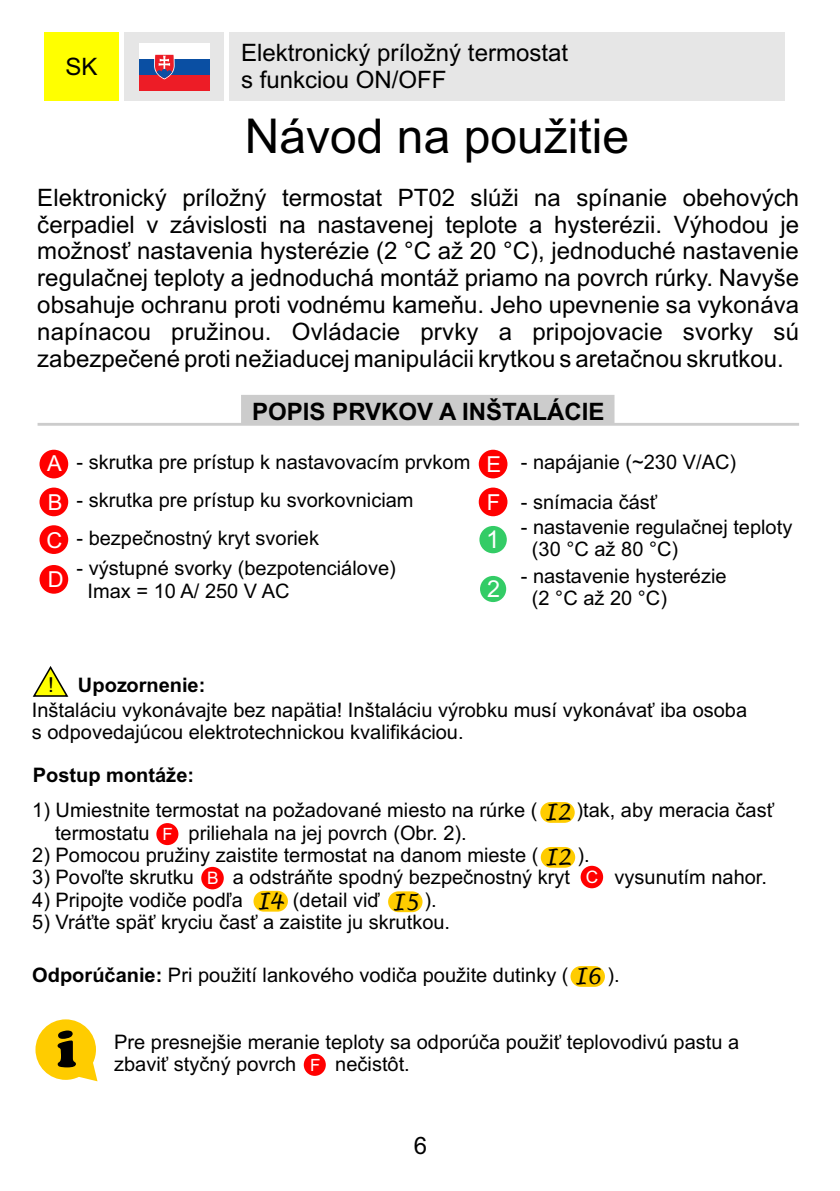
<style>
.page{position:relative;width:840px;height:1191px;background:#fff}
.page>*{position:absolute;margin:0;border:0;box-sizing:border-box;transform-origin:0 0}
.t1{font:900 54.6px "Cooper";color:#000}
.t2{font:48px "Arial";color:#000}
.t3{font:24.4px "Arial";color:#fff}
.t4{font:24px/26.8px "Arial";color:#000}
.t5{font:700 24px "Arial";color:#000}
.t6{font:23.4px "Arial";color:#fff}
.t7{font:22px/38px "Arial";color:#fff;text-align:justify}
.t8{font:italic 21.8px/45px "Lucida Handwriting";color:#000}
.t9{font:20.6px "Arial";color:#000}
.t10{font:20px/22.4px "Arial";color:#000}
.t11{font:700 20px "Arial";color:#000}
.t12{font:17.2px "Arial";color:#fff}
.t13{font:16.8px "Arial";color:#fff}
.s1{font-weight:700}
</style>
<div class="page">
<div style="left:44px;top:32px;width:75px;height:69px;background:#ff0"></div>
<div style="left:125px;top:32px;width:99px;height:69px;background:#e6e6e6"></div>
<div style="left:229px;top:32px;width:555px;height:69px;background:#e6e6e6"></div>
<hr style="left:38px;top:423px;width:760px;height:3px;background:#ccc">
<div style="left:241px;top:395px;width:373px;height:28px;background:#ccc"></div>
<svg style="left:32px;top:666px;width:37px;height:31px"></svg>
<div style="left:201px;top:867px;width:23px;height:22px;background:#f00;border-radius:50%"></div>
<div style="left:580px;top:865px;width:22px;height:23px;background:#f00;border-radius:50%"></div>
<svg style="left:35px;top:1019px;width:62px;height:62px"></svg>
<div style="left:139px;top:43px;width:71px;height:47px;background:#ed1c26"></div>
<div style="left:139px;top:43px;width:71px;height:31px;background:#0a4fa3"></div>
<div style="left:139px;top:43px;width:71px;height:16px;background:#fff"></div>
<svg style="left:154px;top:54px;width:20px;height:25px"></svg>
<div style="left:540px;top:802px;width:34px;height:21px;background:#fc0;border-radius:10px"></div>
<div style="left:540px;top:847px;width:35px;height:20px;background:#fc0;border-radius:10px"></div>
<div style="left:253px;top:891px;width:35px;height:20px;background:#fc0;border-radius:10px"></div>
<div style="left:388px;top:891px;width:34px;height:21px;background:#fc0;border-radius:10px"></div>
<div style="left:156px;top:823px;width:22px;height:22px;background:#f00;border-radius:50%"></div>
<div style="left:479px;top:526px;width:27px;height:27px;background:#3c6;border-radius:50%"></div>
<div style="left:479px;top:576px;width:27px;height:26px;background:#3c6;border-radius:50%"></div>
<div style="left:39px;top:450px;width:29px;height:28px;background:#f00;border-radius:50%"></div>
<div style="left:39px;top:487px;width:29px;height:29px;background:#f00;border-radius:50%"></div>
<div style="left:39px;top:525px;width:29px;height:29px;background:#f00;border-radius:50%"></div>
<div style="left:39px;top:565px;width:29px;height:28px;background:#f00;border-radius:50%"></div>
<div style="left:478px;top:450px;width:29px;height:28px;background:#f00;border-radius:50%"></div>
<div style="left:478px;top:487px;width:29px;height:29px;background:#f00;border-radius:50%"></div>
<div style="left:303px;top:1053px;width:22px;height:22px;background:#f00;border-radius:50%"></div>
<div style="left:570px;top:966px;width:34px;height:20px;background:#fc0;border-radius:10px"></div>
<p class="t4" style="left:66px;top:55px;width:34px">SK</p>
<p class="t4" style="left:241px;top:42px;width:328px">Elektronický príložný termostat s funkciou ON/OFF</p>
<h2 class="t2" style="left:244px;top:118px;width:386px">Návod na použitie</h2>
<p class="t4" style="left:37px;top:186px;width:762px;text-align:justify">Elektronický príložný termostat PT02 slúži na spínanie obehových čerpadiel v závislosti na nastavenej teplote a hysterézii. Výhodou je možnosť nastavenia hysterézie (2 °C až 20 °C), jednoduché nastavenie regulačnej teploty a jednoduchá montáž priamo na povrch rúrky. Navyše obsahuje ochranu proti vodnému kameňu. Jeho upevnenie sa vykonáva napínacou pružinou. Ovládacie prvky a pripojovacie svorky sú zabezpečené proti nežiaducej manipulácii krytkou s aretačnou skrutkou.</p>
<p class="t5" style="left:252px;top:403px;width:354px">POPIS PRVKOV A INŠTALÁCIE</p>
<p class="t7" style="left:46px;top:447px;width:17px">A B C</p>
<p class="t7" style="left:48px;top:562px;width:17px">D</p>
<p class="t10" style="left:76px;top:453px;width:395px">- skrutka pre prístup k nastavovacím prvkom</p>
<p class="t10" style="left:76px;top:491px;width:338px">- skrutka pre prístup ku svorkovniciam</p>
<p class="t10" style="left:76px;top:528px;width:244px">- bezpečnostný kryt svoriek</p>
<p class="t10" style="left:88px;top:559px;width:309px;text-indent:-11px">- výstupné svorky (bezpotenciálove)<br>Imax = 10 A/ 250 V AC</p>
<p class="t7" style="left:486px;top:447px;width:16px">E<br>F</p>
<p class="t3" style="left:486px;top:530px;width:15px">1</p>
<p class="t6" style="left:487px;top:580px;width:15px">2</p>
<p class="t10" style="left:520px;top:453px;width:217px">- napájanie (~230 V/AC)</p>
<p class="t10" style="left:520px;top:492px;width:138px">- snímacia čásť</p>
<p class="t10" style="left:531px;top:517px;width:262px;text-indent:-11px">- nastavenie regulačnej teploty (30 °C až 80 °C)</p>
<p class="t10" style="left:531px;top:566px;width:196px;text-indent:-11px">- nastavenie hysterézie (2 °C až 20 °C)</p>
<p class="t9" style="left:48px;top:677px;width:7px">!</p>
<p class="t11" style="left:78px;top:678px;width:129px">Upozornenie:</p>
<p class="t10" style="left:32px;top:700px;width:716px">Inštaláciu vykonávajte bez napätia! Inštaláciu výrobku musí vykonávať iba osoba s odpovedajúcou elektrotechnickou kvalifikáciou.</p>
<p class="t11" style="left:33px;top:767px;width:163px">Postup montáže:</p>
<p class="t10" style="left:32px;top:801px;width:506px">1) Umiestnite termostat na požadované miesto na rúrke (</p>
<p class="t10" style="left:576px;top:801px;width:199px">)tak, aby meracia časť</p>
<p class="t10" style="left:55px;top:823px;width:96px">termostatu</p>
<p class="t10" style="left:188px;top:823px;width:279px">priliehala na jej povrch (Obr. 2).</p>
<p class="t10" style="left:32px;top:845px;width:507px">2) Pomocou pružiny zaistite termostat na danom mieste (</p>
<p class="t10" style="left:577px;top:845px;width:14px">).</p>
<p class="t10" style="left:32px;top:868px;width:163px">3) Povoľte skrutku</p>
<p class="t10" style="left:233px;top:868px;width:338px">a odstráňte spodný bezpečnostný kryt</p>
<p class="t10" style="left:614px;top:868px;width:154px">vysunutím nahor.</p>
<p class="t10" style="left:32px;top:890px;width:212px">4) Pripojte vodiče podľa</p>
<p class="t10" style="left:293px;top:890px;width:88px">(detail viď</p>
<p class="t10" style="left:424px;top:890px;width:14px">).</p>
<p class="t10" style="left:32px;top:912px;width:419px">5) Vráťte späť kryciu časť a zaistite ju skrutkou.</p>
<p class="t8" style="left:544px;top:792px;width:29px">I2<br>I2</p>
<p class="t13" style="left:162px;top:828px;width:12px">F</p>
<p class="t12" style="left:207px;top:871px;width:13px">B</p>
<p class="t12" style="left:585px;top:870px;width:14px">C</p>
<p class="t8" style="left:257px;top:881px;width:28px">I4</p>
<p class="t8" style="left:392px;top:881px;width:28px">I5</p>
<p class="t10" style="left:32px;top:965px;width:537px"><span class="s1">Odporúčanie:</span> Pri použití lankového vodiča použite dutinky (</p>
<p class="t10" style="left:607px;top:965px;width:14px">).</p>
<p class="t8" style="left:574px;top:956px;width:28px">I6</p>
<h1 class="t1" style="left:57px;top:1030px;width:21px">i</h1>
<p class="t10" style="left:114px;top:1032px;width:626px">Pre presnejšie meranie teploty sa odporúča použiť teplovodivú pastu a zbaviť styčný povrch</p>
<p class="t10" style="left:335px;top:1054px;width:76px">nečistôt.</p>
<p class="t13" style="left:310px;top:1058px;width:12px">F</p>
<p class="t4" style="left:413px;top:1134px;width:15px">6</p>
</div>
